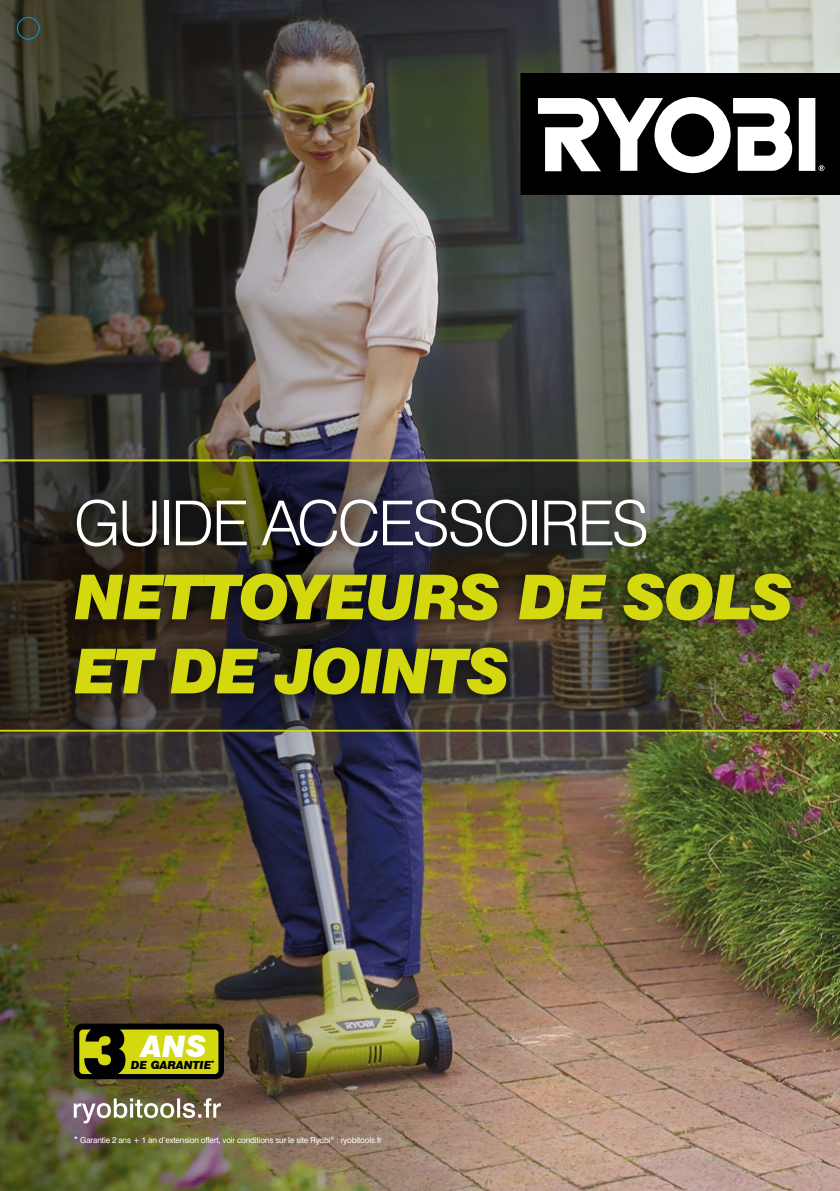
<style>
.page{position:relative;width:840px;height:1191px;background:#fff}
.page>*{position:absolute;margin:0;border:0;box-sizing:border-box;transform-origin:0 0}
.t1{font:900 70.2px "Swiss 721 BT";color:#000}
.t2{font:italic 900 62px/74px "Swiss 721";letter-spacing:-.03em;color:#d3d80f}
.t3{font:300 62px "Swiss 721";letter-spacing:-.04em;color:#fff}
.t4{font:italic 900 29.6px "Swiss 721 BT";color:#fff}
.t5{font:italic 900 11.2px "Swiss 721 BT";color:#000}
.t6{font:8.4px "Swiss 721 Roman";letter-spacing:-.02em;color:#fff}
.s1{font-size:8.2px}
</style>
<div class="page">
<img style="left:0;top:0;width:839px;height:1191px">
<img style="left:0;top:461px;width:839px;height:268px">
<div style="left:58px;top:483px;width:748px;height:228px;background:#000;opacity:.75"></div>
<div style="left:17px;top:17px;width:23px;height:23px;border:1px solid #009edf;border-radius:50%"></div>
<div style="left:520px;top:74px;width:319px;height:121px;background:#000"></div>
<div style="left:798px;top:98px;width:16px;height:73px;background:#fff"></div>
<svg style="left:537px;top:97px;width:254px;height:76px"></svg>
<svg style="left:818px;top:165px;width:6px;height:6px"></svg>
<svg style="left:74px;top:1098px;width:147px;height:25px"></svg>
<div style="left:74px;top:1023px;width:150px;height:56px;background:#000;border-radius:8px"></div>
<div style="left:79px;top:1029px;width:139px;height:45px;background:#d3d80f;border-radius:4px"></div>
<h2 class="t3" style="left:74px;top:485px;width:576px">GUIDE ACCESSOIRES</h2>
<h2 class="t2" style="left:74px;top:560px;width:721px">NETTOYEURS DE SOLS<br>ET DE JOINTS</h2>
<h1 class="t1" style="left:82px;top:1008px;width:48px">3</h1>
<h3 class="t4" style="left:141px;top:1028px;width:68px">ANS</h3>
<h3 class="t5" style="left:131px;top:1057px;width:85px">DE GARANTIE<sup>*</sup></h3>
<p class="t6" style="left:74px;top:1134px;width:309px"><span class="s1">*</span> Garantie 2 ans + 1 an d’extension offert, voir conditions sur le site Ryobi<sup>®</sup> : ryobitools.fr</p>
</div>
